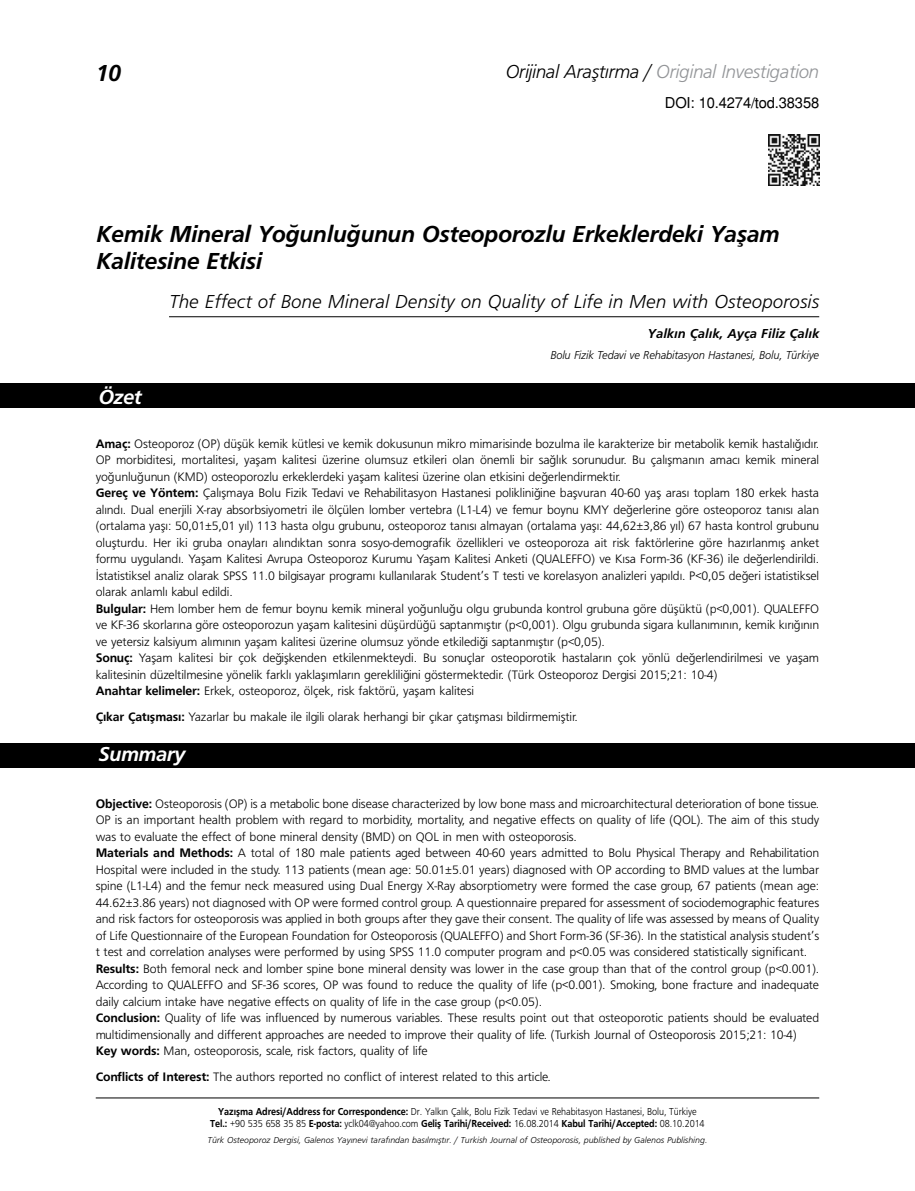
<style>
.page{position:relative;width:915px;height:1191px;background:#fff}
.page>*{position:absolute;margin:0;border:0;box-sizing:border-box;transform-origin:0 0}
.t1{font:24px/27px "Frugal Bold Italic Tr";letter-spacing:-.015em;color:#000}
.t2{font:21px "Frugal Bold Italic Tr";letter-spacing:-.025em;color:#fff}
.t3{font:19.5px "Frugal Italic Tr";color:#000}
.t4{font:19.5px "Frugal Italic Tr";letter-spacing:-.025em;color:#939598}
.t5{font:15px "Helvetica Normal Tr";letter-spacing:-.01em;color:#000}
.t6{font:13.5px "Frugal Bold Italic Tr";color:#000}
.t7{font:12.75px/16.5px "Frugal Normal Tr";letter-spacing:-.01em;color:#000}
.t8{font:12px "Frugal Italic Tr";letter-spacing:-.01em;color:#000;scale:.95 1}
.t9{font:10.5px "Frugal Normal Tr";letter-spacing:-.01em;color:#000;scale:.9 1}
.t10{font:10.5px "Frugal Bold Tr";letter-spacing:-.01em;color:#000;scale:.9 1}
.t11{font:9px "Frugal Italic Tr";color:#000}
.s1{color:#000}
.s2{font-family:"Frugal Bold Tr"}
.s3{font-family:"Frugal Normal Tr"}
</style>
<div class="page">
<img style="left:768px;top:135px;width:51px;height:51px">
<div style="left:0;top:743px;width:914px;height:25px;background:#000"></div>
<hr style="left:169px;top:316px;width:650px;height:1px;background:#000">
<div style="left:0;top:383px;width:914px;height:25px;background:#000"></div>
<hr style="left:96px;top:1097px;width:723px;height:1px;background:#000">
<h1 class="t1" style="left:96px;top:59px;width:27px">10</h1>
<h3 class="t4" style="left:505px;top:60px;width:315px"><span class="s1">Orijinal Araştırma /</span> Original Investigation</h3>
<p class="t5" style="left:664px;top:94px;width:156px">DOI: 10.4274/tod.38358</p>
<h1 class="t1" style="left:96px;top:220px;width:684px">Kemik Mineral Yoğunluğunun Osteoporozlu Erkeklerdeki Yaşam<br>Kalitesine Etkisi</h1>
<h3 class="t3" style="left:169px;top:290px;width:651px">The Effect of Bone Mineral Density on Quality of Life in Men with Osteoporosis</h3>
<h2 class="t2" style="left:98px;top:385px;width:45px">Özet</h2>
<p class="t6" style="left:647px;top:326px;width:173px">Yalkın Çalık, Ayça Filiz Çalık</p>
<p class="t8" style="left:550px;top:348px;width:284px">Bolu Fizik Tedavi ve Rehabitasyon Hastanesi, Bolu, Türkiye</p>
<p class="t7" style="left:96px;top:435px;width:724px"><span class="s2">Amaç:</span> Osteoporoz (OP) düşük kemik kütlesi ve kemik dokusunun mikro mimarisinde bozulma ile karakterize bir metabolik kemik hastalığıdır.<br>OP morbiditesi, mortalitesi, yaşam kalitesi üzerine olumsuz etkileri olan önemli bir sağlık sorunudur. Bu çalışmanın amacı kemik mineral yoğunluğunun (KMD) osteoporozlu erkeklerdeki yaşam kalitesi üzerine olan etkisini değerlendirmektir.<br><span class="s2">Gereç ve Yöntem:</span> Çalışmaya Bolu Fizik Tedavi ve Rehabilitasyon Hastanesi polikliniğine başvuran 40-60 yaş arası toplam 180 erkek hasta alındı. Dual enerjili X-ray absorbsiyometri ile ölçülen lomber vertebra (L1-L4) ve femur boynu KMY değerlerine göre osteoporoz tanısı alan (ortalama yaşı: 50,01±5,01 yıl) 113 hasta olgu grubunu, osteoporoz tanısı almayan (ortalama yaşı: 44,62±3,86 yıl) 67 hasta kontrol grubunu oluşturdu. Her iki gruba onayları alındıktan sonra sosyo-demografik özellikleri ve osteoporoza ait risk faktörlerine göre hazırlanmış anket formu uygulandı. Yaşam Kalitesi Avrupa Osteoporoz Kurumu Yaşam Kalitesi Anketi (QUALEFFO) ve Kısa Form-36 (KF-36) ile değerlendirildi.<br>İstatistiksel analiz olarak SPSS 11.0 bilgisayar programı kullanılarak Student’s T testi ve korelasyon analizleri yapıldı. P&lt;0,05 değeri istatistiksel olarak anlamlı kabul edildi.<br><span class="s2">Bulgular:</span> Hem lomber hem de femur boynu kemik mineral yoğunluğu olgu grubunda kontrol grubuna göre düşüktü (p&lt;0,001). QUALEFFO ve KF-36 skorlarına göre osteoporozun yaşam kalitesini düşürdüğü saptanmıştır (p&lt;0,001). Olgu grubunda sigara kullanımının, kemik kırığının ve yetersiz kalsiyum alımının yaşam kalitesi üzerine olumsuz yönde etkilediği saptanmıştır (p&lt;0,05).<br><span class="s2">Sonuç:</span> Yaşam kalitesi bir çok değişkenden etkilenmekteydi. Bu sonuçlar osteoporotik hastaların çok yönlü değerlendirilmesi ve yaşam kalitesinin düzeltilmesine yönelik farklı yaklaşımların gerekliliğini göstermektedir. (Türk Osteoporoz Dergisi 2015;21: 10-4)<br><span class="s2">Anahtar kelimeler:</span> Erkek, osteoporoz, ölçek, risk faktörü, yaşam kalitesi</p>
<p class="t7" style="left:96px;top:708px;width:483px"><span class="s2">Çıkar Çatışması:</span> Yazarlar bu makale ile ilgili olarak herhangi bir çıkar çatışması bildirmemiştir.</p>
<h2 class="t2" style="left:98px;top:741px;width:88px">Summary</h2>
<p class="t7" style="left:96px;top:795px;width:724px"><span class="s2">Objective:</span> Osteoporosis (OP) is a metabolic bone disease characterized by low bone mass and microarchitectural deterioration of bone tissue.<br>OP is an important health problem with regard to morbidity, mortality, and negative effects on quality of life (QOL). The aim of this study was to evaluate the effect of bone mineral density (BMD) on QOL in men with osteoporosis.<br><span class="s2">Materials and Methods:</span> A total of 180 male patients aged between 40-60 years admitted to Bolu Physical Therapy and Rehabilitation Hospital were included in the study. 113 patients (mean age: 50.01±5.01 years) diagnosed with OP according to BMD values at the lumbar spine (L1-L4) and the femur neck measured using Dual Energy X-Ray absorptiometry were formed the case group, 67 patients (mean age:<br>44.62±3.86 years) not diagnosed with OP were formed control group. A questionnaire prepared for assessment of sociodemographic features and risk factors for osteoporosis was applied in both groups after they gave their consent. The quality of life was assessed by means of Quality of Life Questionnaire of the European Foundation for Osteoporosis (QUALEFFO) and Short Form-36 (SF-36). In the statistical analysis student’s t test and correlation analyses were performed by using SPSS 11.0 computer program and p&lt;0.05 was considered statistically significant.<br><span class="s2">Results:</span> Both femoral neck and lomber spine bone mineral density was lower in the case group than that of the control group (p&lt;0.001).<br>According to QUALEFFO and SF-36 scores, OP was found to reduce the quality of life (p&lt;0.001). Smoking, bone fracture and inadequate daily calcium intake have negative effects on quality of life in the case group (p&lt;0.05).<br><span class="s2">Conclusion:</span> Quality of life was influenced by numerous variables. These results point out that osteoporotic patients should be evaluated multidimensionally and different approaches are needed to improve their quality of life. (Turkish Journal of Osteoporosis 2015;21: 10-4)<br><span class="s2">Key words:</span> Man, osteoporosis, scale, risk factors, quality of life</p>
<p class="t7" style="left:96px;top:1068px;width:456px"><span class="s2">Conflicts of Interest:</span> The authors reported no conflict of interest related to this article.</p>
<p class="t9" style="left:218px;top:1105px;width:533px"><span class="s2">Yaz›flma Adresi/Address for Correspondence:</span> Dr. Yalkın Çalık, Bolu Fizik Tedavi ve Rehabitasyon Hastanesi, Bolu, Türkiye</p>
<p class="t10" style="left:210px;top:1117px;width:550px">Tel.: <span class="s3">+90 535 658 35 85</span> E-posta: <span class="s3">yclk04@yahoo.com</span> Geliş Tarihi/Received: <span class="s3">16.08.2014</span> Kabul Tarihi/Accepted: <span class="s3">08.10.2014</span></p>
<p class="t11" style="left:207px;top:1134px;width:501px">Türk Osteoporoz Dergisi, Galenos Yayınevi taraf›ndan bas›lm›flt›r. / Turkish Journal of Osteoporosis, published by Galenos Publishing.</p>
</div>
